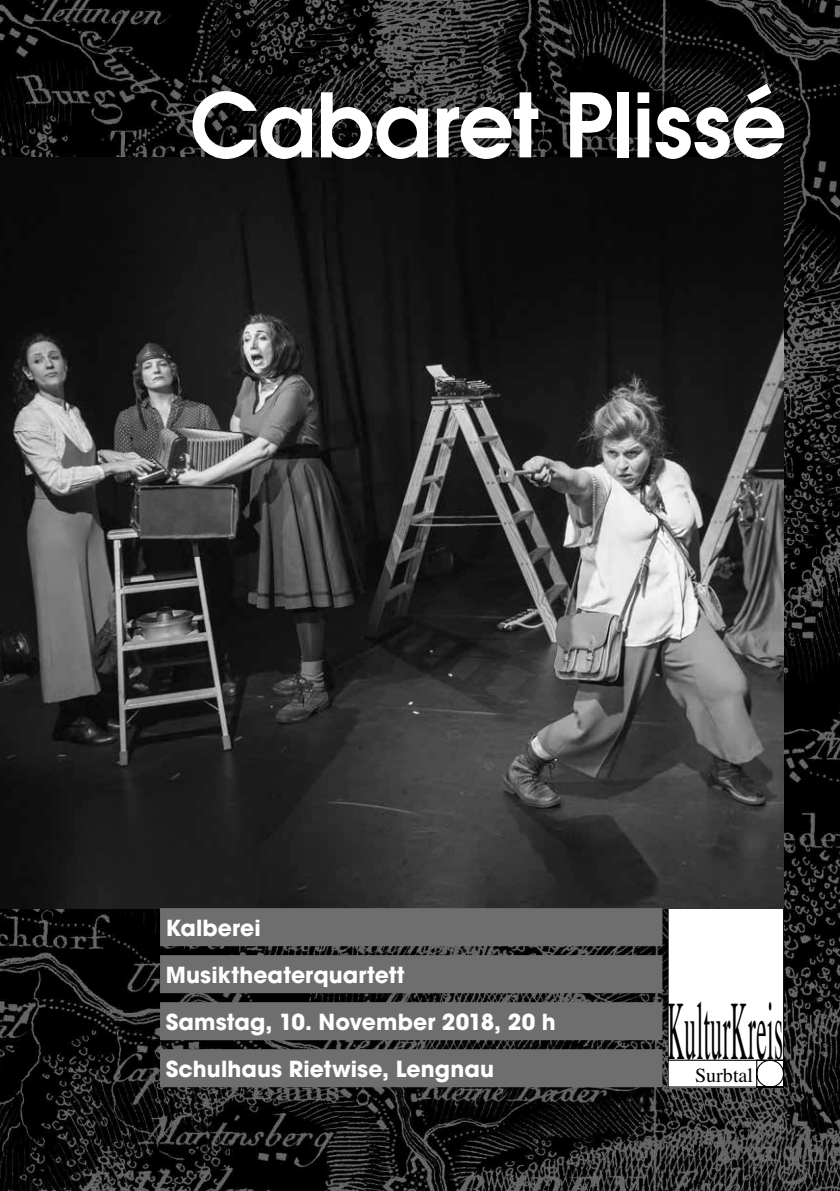
<style>
.page{position:relative;width:840px;height:1191px;background:#fff}
.page>*{position:absolute;margin:0;border:0;box-sizing:border-box;transform-origin:0 0}
.t1{font:600 88px "Avant Garde";letter-spacing:-.005em;color:#fff}
.t2{font:83.4px "Times";letter-spacing:.02em;color:#000;scale:.28 1}
.t3{font:700 22px/47px "Avant Garde";letter-spacing:.005em;color:#fff}
.t4{font:20px "Times";color:#000}
</style>
<div class="page">
<img style="left:0;top:0;width:839px;height:1191px">
<svg style="left:667px;top:908px;width:116px;height:179px"></svg>
<img style="left:0;top:157px;width:783px;height:751px">
<div style="left:160px;top:908px;width:502px;height:38px;background:#6e6e6e"></div>
<div style="left:160px;top:955px;width:502px;height:38px;background:#6e6e6e"></div>
<div style="left:160px;top:1002px;width:502px;height:38px;background:#6e6e6e"></div>
<div style="left:160px;top:1049px;width:502px;height:38px;background:#6e6e6e"></div>
<h1 class="t1" style="left:190px;top:67px;width:598px">Cabaret Plissé</h1>
<p class="t3" style="left:166px;top:904px;width:391px">Kalberei<br>Musiktheaterquartett<br>Samstag, 10. November 2018, 20 h<br>Schulhaus Rietwise, Lengnau</p>
<h2 class="t2" style="left:667px;top:978px;width:414px">KulturKreis</h2>
<p class="t4" style="left:694px;top:1062px;width:59px">Surbtal</p>
</div>
